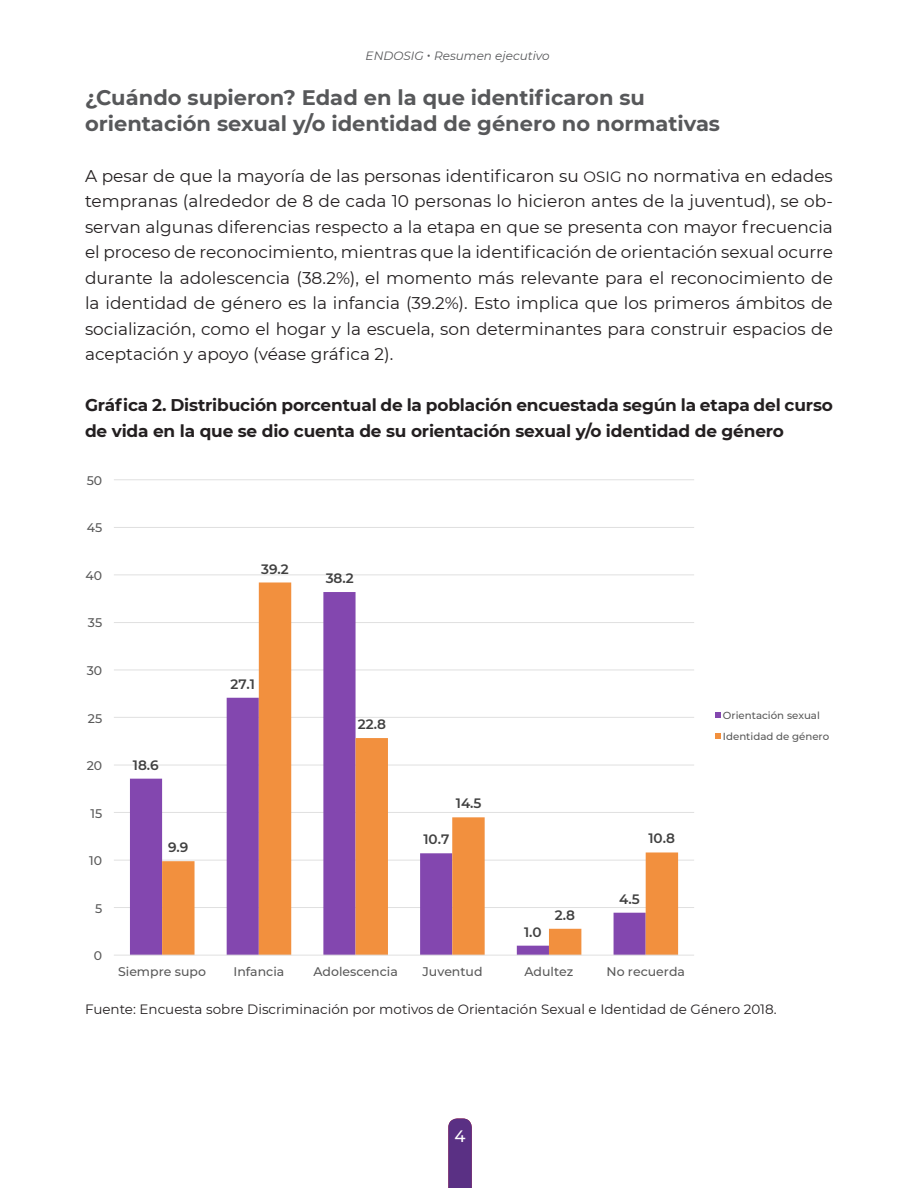
<style>
.page{position:relative;width:918px;height:1188px;background:#fff}
.page>*{position:absolute;margin:0;border:0;box-sizing:border-box;transform-origin:0 0}
.Sub_Título_02{font:700 21px/25.2px "Montserrat";color:#57585a}
.t1{font:500 18px "Helvetica Neue";color:#fff}
._01-_TXT{font:16.95px/25.5px "Montserrat";color:#231f20;text-align:justify}
.Títulos_gráficos-as{font:700 16.95px/25.5px "Montserrat";letter-spacing:-.01em;color:#231f20}
.t2{font:500 16.5px "Montserrat";color:#fff}
.t3{font:600 13.65px "Montserrat";color:#404040}
.Pie_cuadros{font:13.5px "Montserrat";color:#231f20}
.t4{font:500 12.45px "Montserrat";color:#595959}
.t5{font:italic 12px "Montserrat";color:#57585a}
.t6{font:500 10.2px/21.5px "Montserrat";color:#595959}
.s1{font-weight:500;font-style:normal}
.s2{font-size:15px}
</style>
<div class="page">
<svg style="left:448px;top:1118px;width:24px;height:70px;background:#613686"></svg>
<svg style="left:114px;top:479px;width:607px;height:477px"></svg>
<p class="t5" style="left:366px;top:48px;width:186px">ENDOSIG <span class="s1">•</span> Resumen ejecutivo</p>
<p class="Sub_Título_02" style="left:85px;top:84px;width:637px">¿Cuándo supieron? Edad en la que identificaron su orientación sexual y/o identidad de género no normativas</p>
<p class="_01-_TXT" style="left:85px;top:162px;width:750px">A pesar de que la mayoría de las personas identificaron su <span class="s2">OSIG</span> no normativa en edades tempranas (alrededor de 8 de cada 10 personas lo hicieron antes de la juventud), se ob&shy;servan algunas diferencias respecto a la etapa en que se presenta con mayor frecuencia el proceso de reconocimiento, mientras que la identificación de orientación sexual ocurre durante la adolescencia (38.2%), el momento más relevante para el reconocimiento de la identidad de género es la infancia (39.2%). Esto implica que los primeros ámbitos de socialización, como el hogar y la escuela, son determinantes para construir espacios de aceptación y apoyo (véase gráfica 2).</p>
<p class="Títulos_gráficos-as" style="left:85px;top:391px;width:749px">Gráfica 2. Distribución porcentual de la población encuestada según la etapa del curso de vida en la que se dio cuenta de su orientación sexual y/o identidad de género</p>
<p class="t4" style="left:87px;top:472px;width:17px">50</p>
<p class="t4" style="left:87px;top:519px;width:17px">45</p>
<p class="t4" style="left:86px;top:567px;width:18px">40</p>
<p class="t4" style="left:88px;top:614px;width:16px">35</p>
<p class="t4" style="left:87px;top:662px;width:17px">30</p>
<p class="t4" style="left:88px;top:709px;width:16px">25</p>
<p class="t4" style="left:87px;top:757px;width:17px">20</p>
<p class="t4" style="left:90px;top:804px;width:13px">15</p>
<p class="t4" style="left:89px;top:852px;width:14px">10</p>
<p class="t4" style="left:95px;top:899px;width:9px">5</p>
<p class="t4" style="left:94px;top:947px;width:10px">0</p>
<p class="t3" style="left:133px;top:755px;width:27px">18.6</p>
<p class="t3" style="left:168px;top:838px;width:22px">9.9</p>
<p class="t3" style="left:261px;top:559px;width:29px">39.2</p>
<p class="t3" style="left:326px;top:569px;width:30px">38.2</p>
<p class="t3" style="left:230px;top:674px;width:26px">27.1</p>
<p class="t3" style="left:358px;top:715px;width:30px">22.8</p>
<p class="t3" style="left:456px;top:794px;width:27px">14.5</p>
<p class="t3" style="left:423px;top:830px;width:27px">10.7</p>
<p class="t3" style="left:524px;top:922px;width:19px">1.0</p>
<p class="t3" style="left:555px;top:905px;width:22px">2.8</p>
<p class="t3" style="left:648px;top:829px;width:28px">10.8</p>
<p class="t3" style="left:619px;top:889px;width:22px">4.5</p>
<p class="t4" style="left:118px;top:963px;width:89px">Siempre supo</p>
<p class="t4" style="left:234px;top:963px;width:52px">Infancia</p>
<p class="t4" style="left:313px;top:963px;width:86px">Adolescencia</p>
<p class="t4" style="left:423px;top:963px;width:62px">Juventud</p>
<p class="t4" style="left:524px;top:963px;width:50px">Adultez</p>
<p class="t4" style="left:607px;top:963px;width:80px">No recuerda</p>
<p class="t6" style="left:723px;top:704px;width:108px">Orientación sexual<br>Identidad de género</p>
<p class="Pie_cuadros" style="left:85px;top:1000px;width:693px">Fuente: Encuesta sobre Discriminación por motivos de Orientación Sexual e Identidad de Género 2018.</p>
<p class="t2" style="left:455px;top:1125px;width:13px">4</p>
<p class="t1" style="left:457px;top:1123px;width:12px">4</p>
</div>
